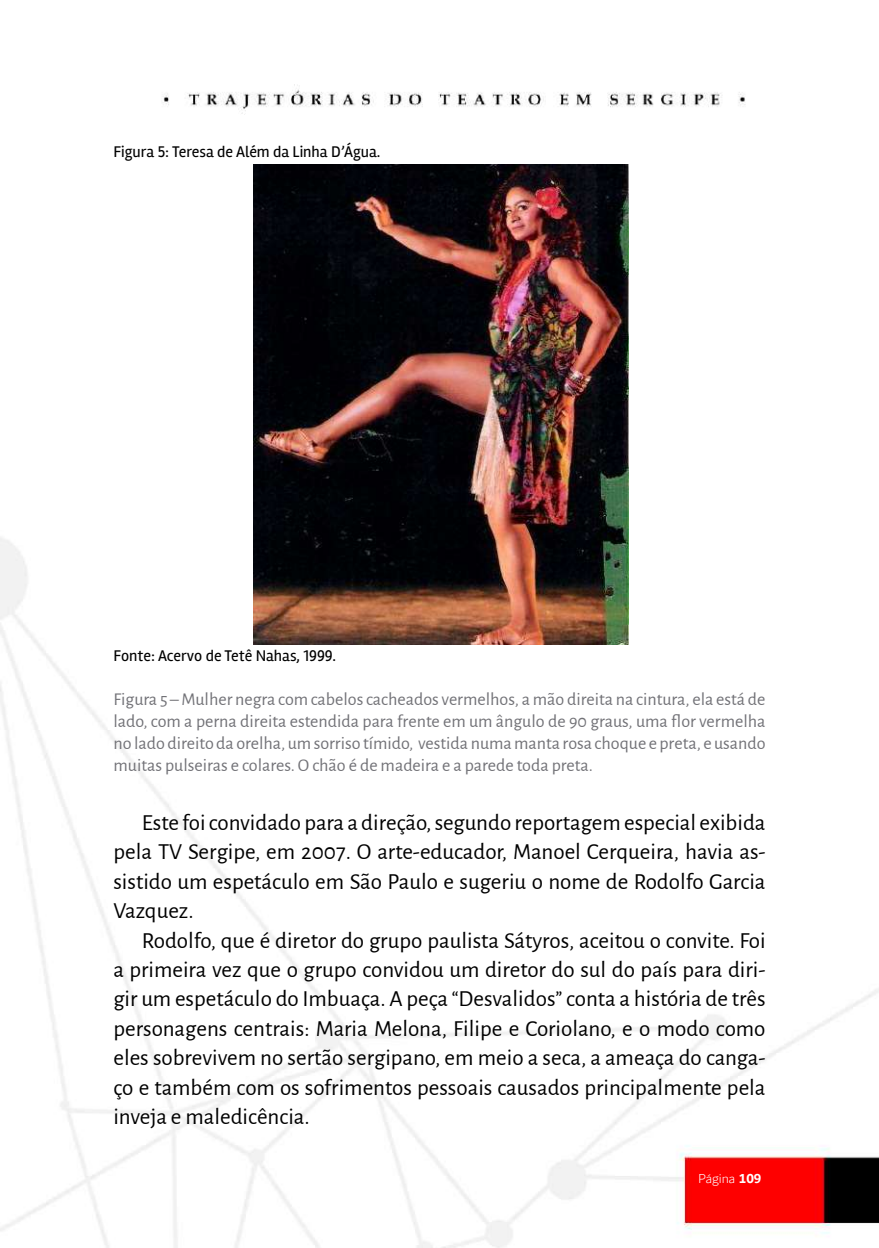
<style>
.page{position:relative;width:879px;height:1248px;background:#fff}
.page>*{position:absolute;margin:0;border:0;box-sizing:border-box;transform-origin:0 0}
.t1{font:23px/29.4px "Alegreya Sans";color:#000;text-align:justify}
.t2{font:18px/22px "Alegreya Sans";color:#727277;text-align:justify}
.t3{font:16px "Rambla";color:#000}
.t4{font:300 14px "Dubai";color:#fff}
.s1{font-weight:700}
</style>
<div class="page">
<img style="left:0;top:84px;width:879px;height:1163px">
<img style="left:253px;top:164px;width:375px;height:480px">
<p class="t3" style="left:113px;top:142px;width:269px">Figura 5: Teresa de Além da Linha D’Água.</p>
<p class="t3" style="left:113px;top:646px;width:224px">Fonte: Acervo de Tetê Nahas, 1999.</p>
<p class="t2" style="left:113px;top:687px;width:653px">Figura 5 – Mulher negra com cabelos cacheados vermelhos, a mão direita na cintura, ela está de lado, com a perna direita estendida para frente em um ângulo de 90 graus, uma flor vermelha no lado direito da orelha, um sorriso tímido, vestida numa manta rosa choque e preta, e usando muitas pulseiras e colares. O chão é de madeira e a parede toda preta.</p>
<p class="t1" style="left:113px;top:806px;width:653px;text-indent:28px">Este foi convidado para a direção, segundo reportagem especial exibida pela TV Sergipe, em 2007. O arte-educador, Manoel Cerqueira, havia as&shy;sistido um espetáculo em São Paulo e sugeriu o nome de Rodolfo Garcia Vazquez.</p>
<p class="t1" style="left:113px;top:924px;width:653px;text-indent:28px">Rodolfo, que é diretor do grupo paulista Sátyros, aceitou o convite. Foi a primeira vez que o grupo convidou um diretor do sul do país para diri&shy;gir um espetáculo do Imbuaça. A peça “Desvalidos” conta a história de três personagens centrais: Maria Melona, Filipe e Coriolano, e o modo como eles sobrevivem no sertão sergipano, em meio a seca, a ameaça do canga&shy;ço e também com os sofrimentos pessoais causados principalmente pela inveja e maledicência.</p>
<p class="t4" style="left:698px;top:1167px;width:65px">Página <span class="s1">109</span></p>
</div>
